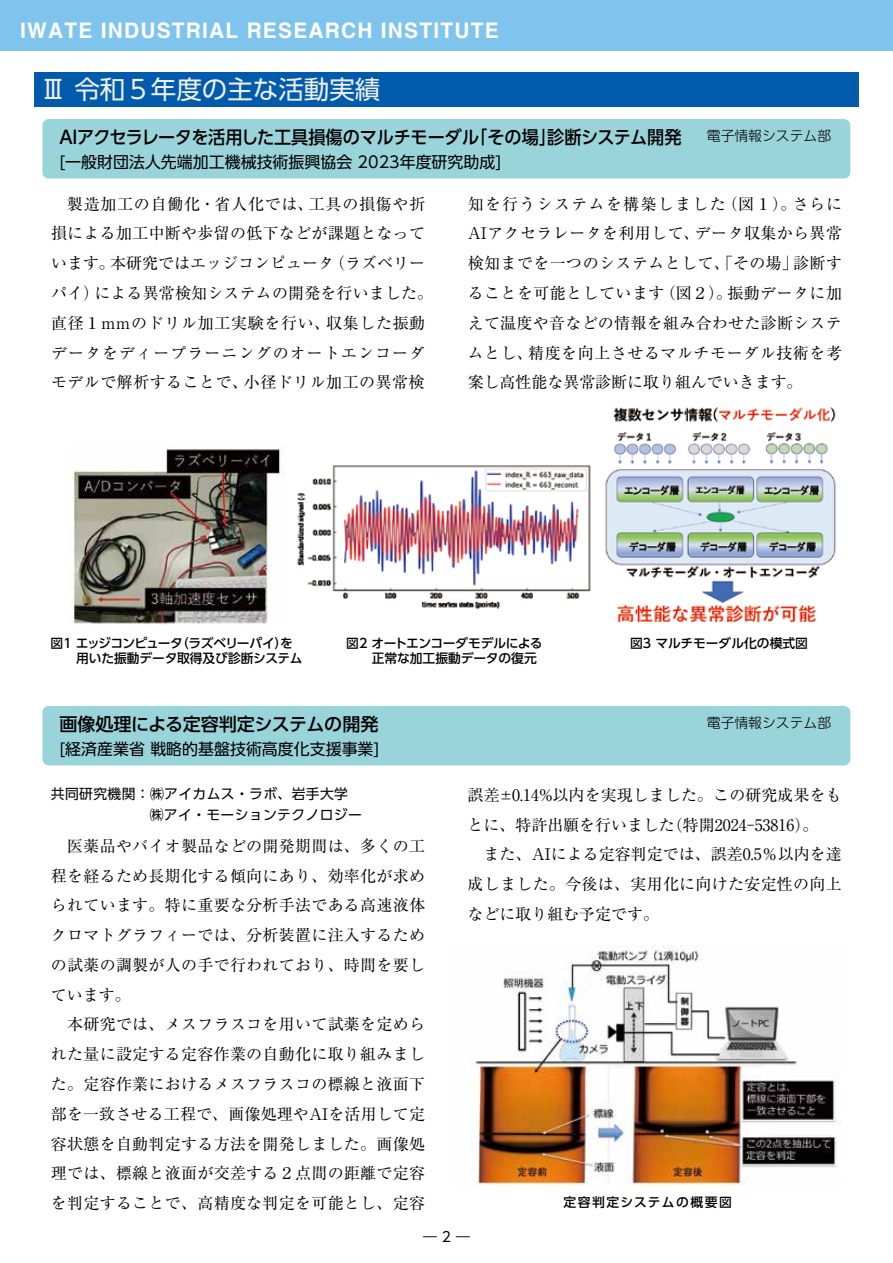
<style>
.page{position:relative;width:893px;height:1263px;background:#fff}
.page>*{position:absolute;margin:0;border:0;box-sizing:border-box;transform-origin:0 0}
.t1{font:25.5px "UD Shin Go Pro";color:#efefef}
.t2{font:700 21.45px "Helvetica";letter-spacing:.06em;color:#fff}
.t3{font:500 18px "UD Shin Go Pro";letter-spacing:-.015em;color:#000;scale:.95 1}
.t4{font:500 18px "UD Shin Go Pro";letter-spacing:-.015em;color:#000}
.t5{font:15.9px/29.7px "Ryumin Pro";letter-spacing:.02em;color:#000}
.t6{font:15.9px "UD Shin Go Pro";color:#000}
.t7{font:13.8px/21.3px "UD Shin Go Pro";letter-spacing:.025em;color:#000}
.t8{font:300 13.8px "UD Shin Go Pro";color:#000}
.t9{font:500 12.75px/14.9px "UD Shin Go Pro";letter-spacing:-.005em;color:#000}
.t10{font:500 12.75px/14.9px "UD Shin Go Pro";letter-spacing:-.025em;color:#000}
.t11{font:500 12.75px "UD Shin Go Pro";letter-spacing:.125em;color:#000}
</style>
<div class="page">
<div style="left:0;top:0;width:893px;height:51px;background:#7ec4ed"></div>
<div style="left:42px;top:706px;width:808px;height:59px;background:#99d4db;border-radius:6px"></div>
<div style="left:42px;top:119px;width:808px;height:60px;background:#99d4db;border-radius:6px"></div>
<div style="left:34px;top:72px;width:825px;height:34px;background:#005bac"></div>
<img style="left:469px;top:946px;width:372px;height:239px">
<img style="left:70px;top:447px;width:212px;height:178px">
<img style="left:297px;top:465px;width:294px;height:144px">
<img style="left:605px;top:407px;width:231px;height:216px">
<h2 class="t2" style="left:20px;top:18px;width:480px">IWATE INDUSTRIAL RESEARCH INSTITUTE</h2>
<h1 class="t1" style="left:40px;top:69px;width:341px">Ⅲ 令和５年度の主な活動実績</h1>
<p class="t3" style="left:59px;top:123px;width:656px">AIアクセラレータを活用した工具損傷のマルチモーダル「その場」診断システム開発</p>
<p class="t6" style="left:59px;top:149px;width:443px">[一般財団法人先端加工機械技術振興協会 2023年度研究助成]</p>
<p class="t8" style="left:707px;top:125px;width:126px">電子情報システム部</p>
<p class="t5" style="left:51px;top:188px;width:384px">　製造加工の自働化・省人化では、工具の損傷や折損による加工中断や歩留の低下などが課題となっています。本研究ではエッジコンピュータ（ラズベリーパイ）による異常検知システムの開発を行いました。直径１mmのドリル加工実験を行い、収集した振動データをディープラーニングのオートエンコーダモデルで解析することで、小径ドリル加工の異常検</p>
<p class="t5" style="left:468px;top:188px;width:376px;text-align:justify">知を行うシステムを構築しました（図１）。さらにAIアクセラレータを利用して、データ収集から異常検知までを一つのシステムとして、「その場」診断することを可能としています（図２）。振動データに加えて温度や音などの情報を組み合わせた診断システムとし、精度を向上させるマルチモーダル技術を考案し高性能な異常診断に取り組んでいきます。</p>
<p class="t10" style="left:51px;top:635px;width:253px">図1 エッジコンピュータ（ラズベリーパイ）を　　用いた振動データ取得及び診断システム</p>
<p class="t9" style="left:346px;top:635px;width:198px">図2 オートエンコーダモデルによる　　正常な加工振動データの復元</p>
<p class="t9" style="left:630px;top:635px;width:179px">図3 マルチモーダル化の模式図</p>
<p class="t4" style="left:59px;top:710px;width:321px">画像処理による定容判定システムの開発</p>
<p class="t6" style="left:59px;top:736px;width:322px">[経済産業省戦略的基盤技術高度化支援事業]</p>
<p class="t7" style="left:150px;top:782px;width:214px;text-indent:-99px">共同研究機関：㈱アイカムス・ラボ、岩手大学㈱アイ・モーションテクノロジー</p>
<p class="t5" style="left:51px;top:830px;width:376px">　医薬品やバイオ製品などの開発期間は、多くの工程を経るため長期化する傾向にあり、効率化が求められています。特に重要な分析手法である高速液体クロマトグラフィーでは、分析装置に注入するための試薬の調製が人の手で行われており、時間を要しています。<br>　本研究では、メスフラスコを用いて試薬を定められた量に設定する定容作業の自動化に取り組みました。定容作業におけるメスフラスコの標線と液面下部を一致させる工程で、画像処理やAIを活用して定容状態を自動判定する方法を開発しました。画像処理では、標線と液面が交差する２点間の距離で定容を判定することで、高精度な判定を可能とし、定容</p>
<p class="t8" style="left:707px;top:712px;width:126px">電子情報システム部</p>
<p class="t5" style="left:468px;top:779px;width:376px">誤差±0.14%以内を実現しました。この研究成果をもとに、特許出願を行いました(特開2024-53816)。<br>　また、AIによる定容判定では、誤差0.5％以内を達成しました。今後は、実用化に向けた安定性の向上などに取り組む予定です。</p>
<p class="t11" style="left:563px;top:1191px;width:170px">定容判定システムの概要図</p>
<p class="t7" style="left:423px;top:1225px;width:48px">―２―</p>
</div>
